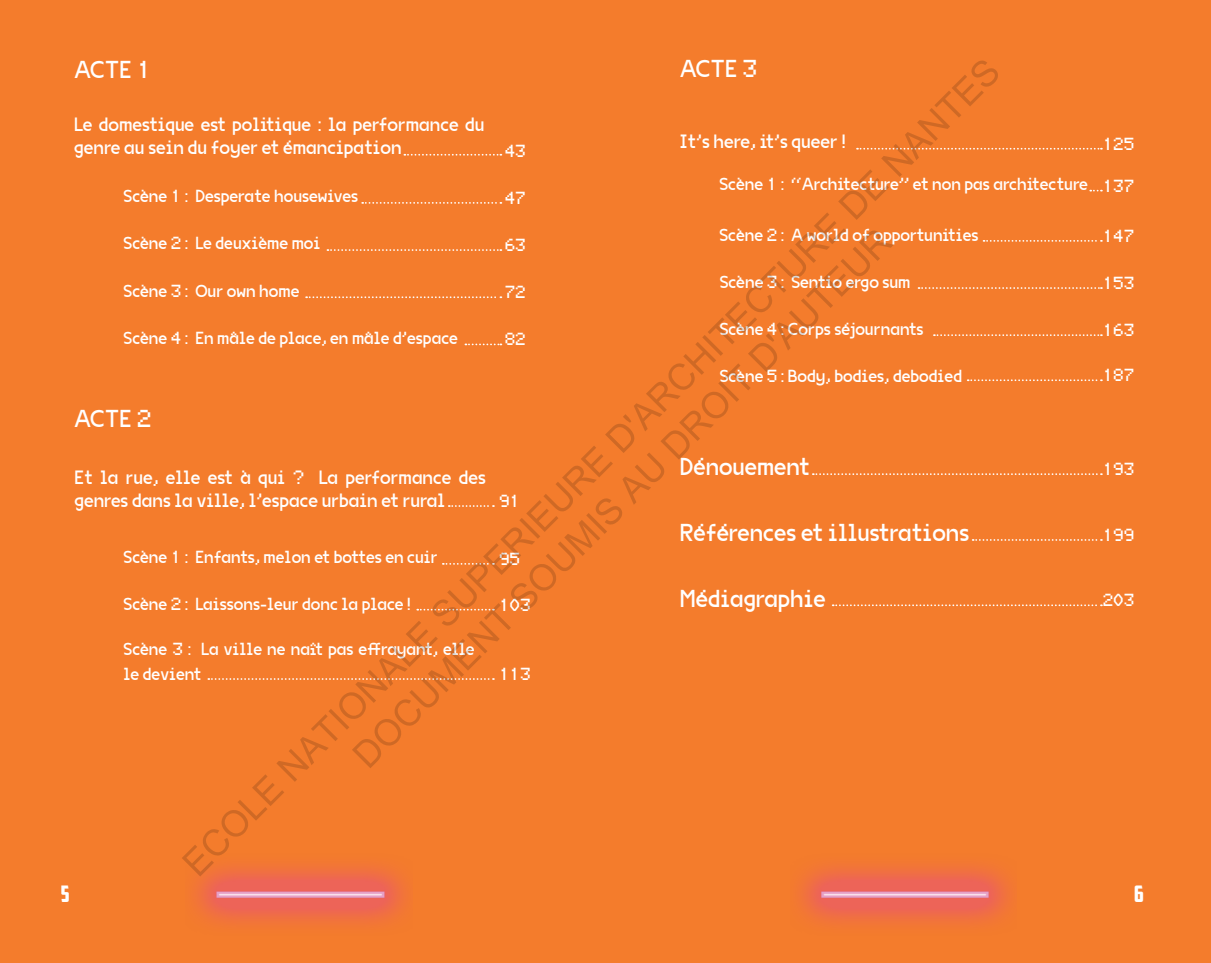
<style>
.page{position:relative;width:1211px;height:963px;background:#fff}
.page>*{position:absolute;margin:0;border:0;box-sizing:border-box;transform-origin:0 0}
.t1{font:36.57px/43.8px "Arial";color:rgb(0 0 0/.15);text-align:center}
.t2{font:24.5px "VG5000";color:#fff}
.t3{font:22.75px "American Captain";color:#fff}
.t4{font:19.25px/23.1px "VG5000";color:#fff}
.t5{font:17.5px/25.2px "VG5000";color:#fff}
</style>
<div class="page">
<div style="left:0;top:0;width:1210px;height:962px;background:#f47c2c"></div>
<img style="left:800px;top:865px;width:210px;height:59px">
<img style="left:195px;top:865px;width:211px;height:59px">
<svg style="left:404px;top:154px;width:97px;height:2px"></svg>
<svg style="left:857px;top:148px;width:244px;height:2px"></svg>
<svg style="left:812px;top:473px;width:289px;height:2px"></svg>
<svg style="left:972px;top:539px;width:129px;height:1px"></svg>
<svg style="left:832px;top:604px;width:269px;height:2px"></svg>
<svg style="left:983px;top:240px;width:118px;height:2px"></svg>
<svg style="left:918px;top:287px;width:183px;height:2px"></svg>
<svg style="left:933px;top:334px;width:168px;height:2px"></svg>
<svg style="left:967px;top:379px;width:134px;height:2px"></svg>
<svg style="left:362px;top:202px;width:139px;height:2px"></svg>
<svg style="left:327px;top:249px;width:174px;height:2px"></svg>
<svg style="left:306px;top:296px;width:195px;height:2px"></svg>
<svg style="left:465px;top:343px;width:36px;height:2px"></svg>
<svg style="left:449px;top:505px;width:45px;height:2px"></svg>
<svg style="left:443px;top:563px;width:51px;height:1px"></svg>
<svg style="left:417px;top:608px;width:77px;height:2px"></svg>
<svg style="left:208px;top:678px;width:286px;height:1px"></svg>
<h1 class="t1" style="left:173px;top:853px;width:1138px;rotate:-45deg">ECOLE NATIONALE SUPERIEURE D'ARCHITECTURE DE NANTES<br>DOCUMENT SOUMIS AU DROIT D'AUTEUR</h1>
<h2 class="t2" style="left:74px;top:55px;width:79px">ACTE 1</h2>
<h2 class="t2" style="left:680px;top:54px;width:79px">ACTE 3</h2>
<p class="t4" style="left:74px;top:112px;width:412px">Le domestique est politique : la performance du genre au sein du foyer et émancipation</p>
<p class="t4" style="left:680px;top:130px;width:167px">It’s here, it’s queer !</p>
<p class="t5" style="left:504px;top:138px;width:22px">43</p>
<p class="t5" style="left:719px;top:172px;width:370px">Scène 1 : “Architecture” et non pas architecture</p>
<p class="t5" style="left:124px;top:184px;width:236px">Scène 1 : Desperate housewives</p>
<p class="t5" style="left:504px;top:185px;width:22px">47</p>
<p class="t5" style="left:504px;top:232px;width:22px">63</p>
<p class="t5" style="left:504px;top:279px;width:22px">72</p>
<p class="t5" style="left:504px;top:326px;width:22px">82</p>
<p class="t5" style="left:124px;top:231px;width:198px">Scène 2 : Le deuxième moi</p>
<p class="t5" style="left:719px;top:222px;width:260px">Scène 2 : A world of opportunities</p>
<p class="t5" style="left:124px;top:278px;width:177px">Scène 3 : Our own home</p>
<p class="t5" style="left:719px;top:269px;width:192px">Scène 3 : Sentio ergo sum</p>
<p class="t5" style="left:719px;top:316px;width:205px">Scène 4 : Corps séjournants</p>
<p class="t5" style="left:719px;top:363px;width:244px">Scène 5 : Body, bodies, debodied</p>
<p class="t5" style="left:124px;top:325px;width:336px">Scène 4 : En mâle de place, en mâle d’espace</p>
<h2 class="t2" style="left:74px;top:404px;width:79px">ACTE 2</h2>
<h2 class="t2" style="left:680px;top:452px;width:131px">Dénouement</h2>
<p class="t4" style="left:74px;top:465px;width:413px">Et la rue, elle est à qui ? La performance des genres dans la ville, l’espace urbain et rural</p>
<p class="t5" style="left:499px;top:488px;width:22px">91</p>
<h2 class="t2" style="left:680px;top:518px;width:291px">Références et illustrations</h2>
<p class="t5" style="left:124px;top:544px;width:316px">Scène 1 : Enfants, melon et bottes en cuir</p>
<p class="t5" style="left:499px;top:546px;width:22px">95</p>
<p class="t5" style="left:499px;top:591px;width:33px">103</p>
<h2 class="t2" style="left:680px;top:584px;width:147px">Médiagraphie</h2>
<p class="t5" style="left:124px;top:591px;width:288px">Scène 2 : Laissons-leur donc la place !</p>
<p class="t5" style="left:124px;top:636px;width:352px">Scène 3 : La ville ne naît pas effrayant, elle le devient</p>
<p class="t5" style="left:499px;top:661px;width:33px">113</p>
<p class="t5" style="left:1102px;top:131px;width:33px">125</p>
<p class="t5" style="left:1102px;top:173px;width:33px">137</p>
<p class="t5" style="left:1102px;top:223px;width:33px">147</p>
<p class="t5" style="left:1102px;top:270px;width:33px">153</p>
<p class="t5" style="left:1102px;top:317px;width:33px">163</p>
<p class="t5" style="left:1102px;top:362px;width:33px">187</p>
<p class="t5" style="left:1102px;top:456px;width:33px">193</p>
<p class="t5" style="left:1102px;top:522px;width:33px">199</p>
<p class="t5" style="left:1102px;top:587px;width:33px">203</p>
<h3 class="t3" style="left:61px;top:880px;width:10px">5</h3>
<h3 class="t3" style="left:1133px;top:880px;width:11px">6</h3>
</div>
